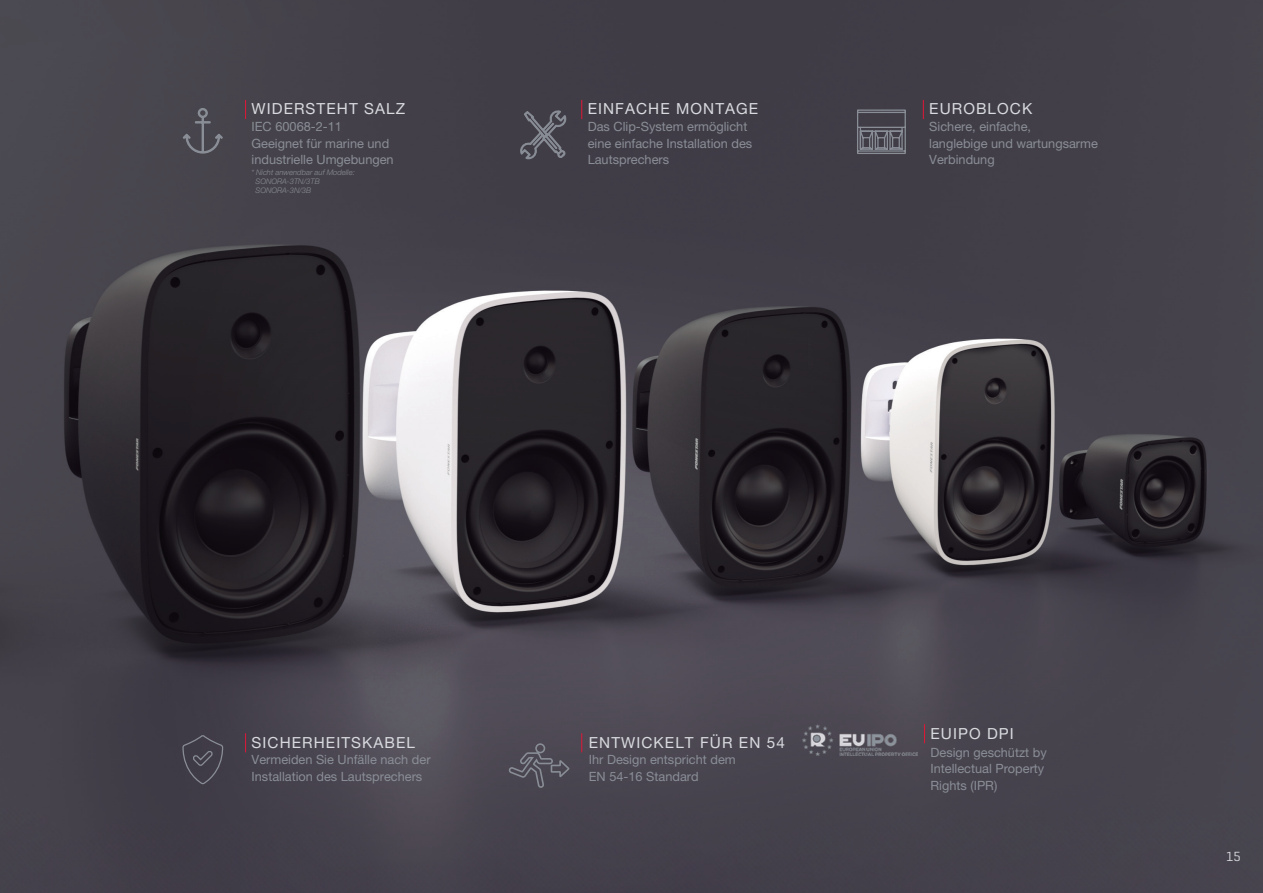
<style>
.page{position:relative;width:1263px;height:893px;background:#fff}
.page>*{position:absolute;margin:0;border:0;box-sizing:border-box;transform-origin:0 0}
.t1{font:15.3px "Helvetica Neue LT Pro";letter-spacing:.07em;color:#d8dadf}
.t2{font:13.5px "Geogrotesque";color:#d8dadf}
.t3{font:12.75px/16.6px "Helvetica Neue LT Pro";color:#898e96}
.t4{font:12.75px "Helvetica Neue";color:#898e96}
.t5{font:italic 300 7.65px/9px "Helvetica Neue LT Pro";color:#898e96}
.s1{font-family:"Helvetica Neue LT Pro"}
</style>
<div class="page">
<img style="left:0;top:0;width:1263px;height:893px">
<svg style="left:245px;top:100px;width:1px;height:19px"></svg>
<svg style="left:581px;top:100px;width:1px;height:19px"></svg>
<svg style="left:182px;top:107px;width:42px;height:47px;background:#525058"></svg>
<svg style="left:923px;top:100px;width:1px;height:19px"></svg>
<svg style="left:856px;top:109px;width:50px;height:46px;background:#5b5a64"></svg>
<svg style="left:520px;top:110px;width:46px;height:49px;background:#56545e"></svg>
<svg style="left:245px;top:733px;width:1px;height:19px"></svg>
<svg style="left:581px;top:733px;width:1px;height:19px"></svg>
<svg style="left:182px;top:735px;width:42px;height:50px;background:#47444f"></svg>
<svg style="left:509px;top:743px;width:60px;height:45px;background:#54515b"></svg>
<svg style="left:924px;top:724px;width:1px;height:19px"></svg>
<img style="left:802px;top:724px;width:115px;height:31px">
<p class="t1" style="left:252px;top:100px;width:155px">WIDERSTEHT SALZ</p>
<p class="t3" style="left:252px;top:118px;width:144px">IEC 60068-2-11<br>Geeignet für marine und industrielle Umgebungen</p>
<p class="t5" style="left:256px;top:167px;width:101px;text-indent:-4px">* Nicht anwendbar auf Modelle:<br>SONORA-3TN/3TB<br>SONORA-3N/3B</p>
<p class="t1" style="left:588px;top:100px;width:172px">EINFACHE MONTAGE</p>
<p class="t3" style="left:588px;top:118px;width:166px">Das Clip-System ermöglicht eine einfache Installation des<br>Lautsprechers</p>
<p class="t1" style="left:929px;top:100px;width:104px">EUROBLOCK</p>
<p class="t3" style="left:929px;top:118px;width:170px">Sichere, einfache,<br>langlebige und wartungsarme<br>Verbindung</p>
<p class="t1" style="left:252px;top:733px;width:165px">SICHERHEITSKABEL</p>
<p class="t3" style="left:252px;top:751px;width:180px">Vermeiden Sie Unfälle nach der<br>Installation des Lautsprechers</p>
<p class="t1" style="left:589px;top:733px;width:198px">ENTWICKELT FÜR EN 54</p>
<p class="t3" style="left:589px;top:751px;width:148px">Ihr Design entspricht dem<br>EN 54-16 Standard</p>
<p class="t1" style="left:930px;top:724px;width:85px">EUIPO DPI</p>
<p class="t4" style="left:930px;top:743px;width:118px"><span class="s1">Design</span> geschützt <span class="s1">by</span></p>
<p class="t3" style="left:930px;top:760px;width:115px">Intellectual Property<br>Rights (IPR)</p>
<p class="t2" style="left:1226px;top:848px;width:16px">15</p>
</div>
